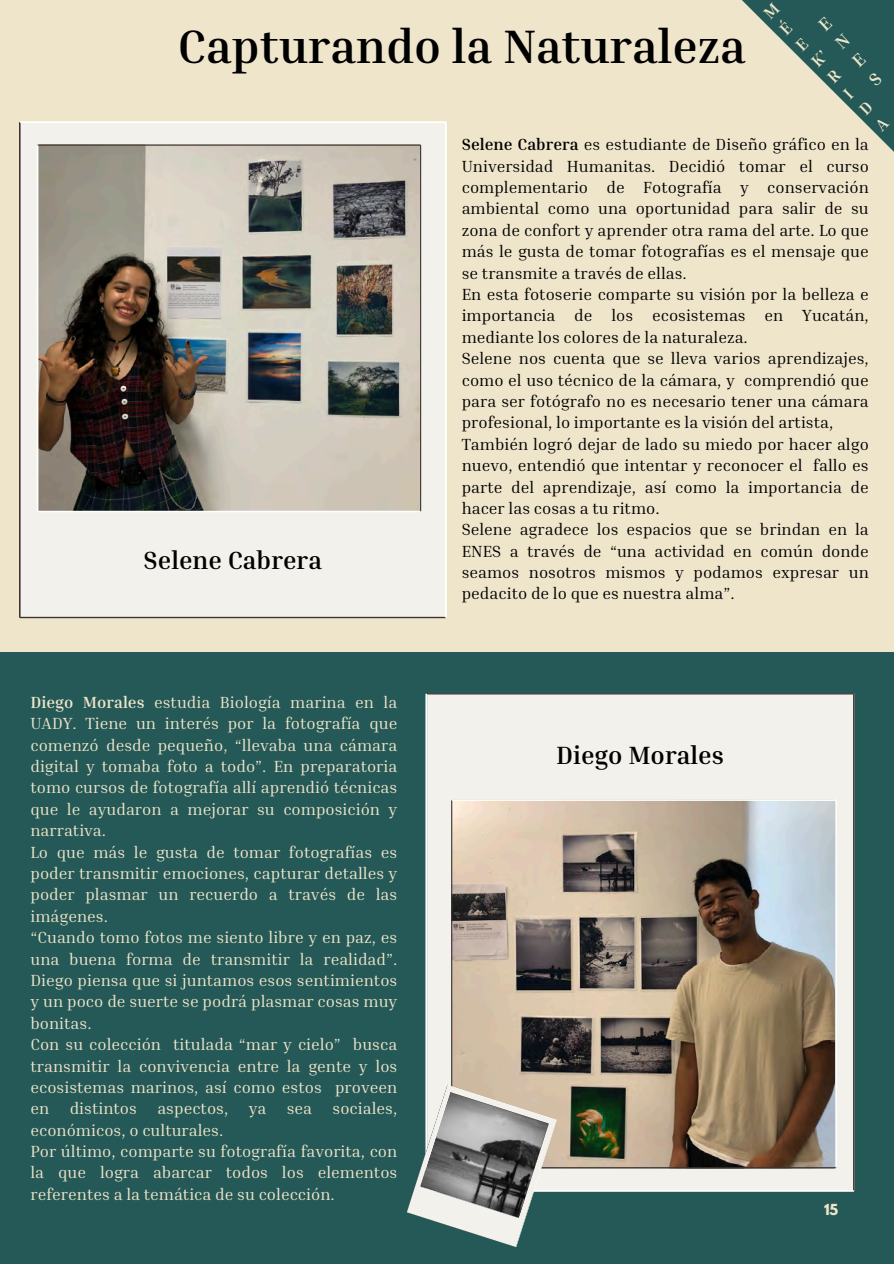
<style>
.page{position:relative;width:894px;height:1264px;background:#fff}
.page>*{position:absolute;margin:0;border:0;box-sizing:border-box;transform-origin:0 0}
.t1{font:700 48px "Inria Serif";color:#000001}
.t2{font:700 25.5px "Inria Serif";color:#000}
.t3{font:700 18px/24.8px "Inria Serif";color:#efe5ca;text-align:justify}
.t4{font:700 16.65px/22.5px "Inria Serif";color:#efe5ca}
.t5{font:16.5px/21.3px "Inria Serif";color:#000001;text-align:justify}
.t6{font:16.5px/21.3px "Inria Serif";color:#efe5ca;text-align:justify}
.t7{font:700 13.5px "League Spartan";color:#efe5ca}
.s1{font-weight:700}
</style>
<div class="page">
<div style="left:0;top:0;width:893px;height:1263px;background:#efe5ca"></div>
<div style="left:0;top:652px;width:893px;height:611px;background:#255957"></div>
<img style="left:19px;top:121px;width:427px;height:497px">
<svg style="left:425px;top:693px;width:428px;height:498px;background:#b6ada0"></svg>
<svg style="left:406px;top:1084px;width:151px;height:163px"></svg>
<svg style="left:742px;top:0;width:151px;height:151px"></svg>
<p class="t1" style="left:177px;top:16px;width:570px">Capturando la Naturaleza</p>
<p class="t4" style="left:758px;top:8px;width:17px;rotate:-45deg">M<br>É<br>E<br>K’<br>R<br>I<br>D<br>A</p>
<p class="t3" style="left:811px;top:18px;width:14px;rotate:-43deg">E N E S</p>
<h2 class="t2" style="left:143px;top:544px;width:180px">Selene Cabrera</h2>
<p class="t6" style="left:30px;top:691px;width:368px"><span class="s1">Diego Morales</span> estudia Biología marina en la UADY. Tiene un interés por la fotografía que comenzó desde pequeño, “llevaba una cámara digital y tomaba foto a todo”. En preparatoria tomo cursos de fotografía allí aprendió técnicas que le ayudaron a mejorar su composición y narrativa.</p>
<p class="t6" style="left:30px;top:840px;width:368px">Lo que más le gusta de tomar fotografías es poder transmitir emociones, capturar detalles y poder plasmar un recuerdo a través de las imágenes.</p>
<p class="t6" style="left:30px;top:926px;width:368px">“Cuando tomo fotos me siento libre y en paz, es una buena forma de transmitir la realidad”.<br>Diego piensa que si juntamos esos sentimientos y un poco de suerte se podrá plasmar cosas muy bonitas.</p>
<p class="t6" style="left:30px;top:1033px;width:368px">Con su colección titulada “mar y cielo” busca transmitir la convivencia entre la gente y los ecosistemas marinos, así como estos proveen en distintos aspectos, ya sea sociales, económicos, o culturales.</p>
<p class="t6" style="left:30px;top:1140px;width:368px">Por último, comparte su fotografía favorita, con la que logra abarcar todos los elementos referentes a la temática de su colección.</p>
<h3 class="t5" style="left:461px;top:133px;width:408px"><span class="s1">Selene Cabrera</span> es estudiante de Diseño gráfico en la Universidad Humanitas. Decidió tomar el curso complementario de Fotografía y conservación ambiental como una oportunidad para salir de su zona de confort y aprender otra rama del arte. Lo que más le gusta de tomar fotografías es el mensaje que se transmite a través de ellas.</h3>
<h1 class="t5" style="left:461px;top:283px;width:408px">En esta fotoserie comparte su visión por la belleza e importancia de los ecosistemas en Yucatán, mediante los colores de la naturaleza.</h1>
<p class="t5" style="left:461px;top:347px;width:408px">Selene nos cuenta que se lleva varios aprendizajes, como el uso técnico de la cámara, y comprendió que para ser fotógrafo no es necesario tener una cámara profesional, lo importante es la visión del artista,</p>
<h2 class="t5" style="left:461px;top:433px;width:408px">También logró dejar de lado su miedo por hacer algo nuevo, entendió que intentar y reconocer el fallo es parte del aprendizaje, así como la importancia de hacer las cosas a tu ritmo.</h2>
<p class="t5" style="left:461px;top:518px;width:408px">Selene agradece los espacios que se brindan en la ENES a través de “una actividad en común donde seamos nosotros mismos y podamos expresar un pedacito de lo que es nuestra alma”.</p>
<p class="t2" style="left:556px;top:738px;width:169px">Diego Morales</p>
<p class="t7" style="left:823px;top:1202px;width:16px">15</p>
</div>
